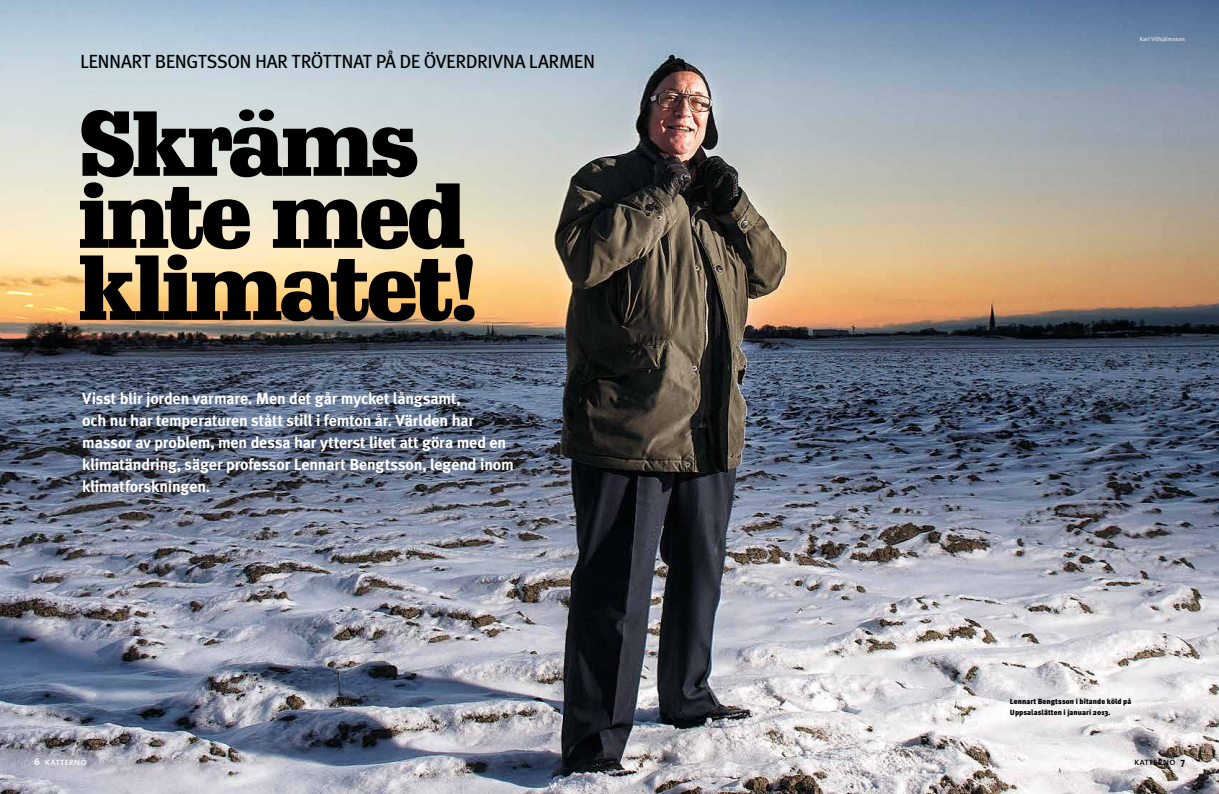
<style>
.page{position:relative;width:1219px;height:794px;background:#fff}
.page>*{position:absolute;margin:0;border:0;box-sizing:border-box;transform-origin:0 0}
.t1{font:900 90px/72px "Schadow BT";letter-spacing:-.045em;color:#000}
.t2{font:19px "Meta Plus";letter-spacing:-.025em;color:#000}
.t3{font:700 16px/22px "Meta Plus";letter-spacing:-.01em;color:#fff}
.t4{font:10px "The Sans Caps";letter-spacing:-.005em;color:#fff}
.t5{font:10px "The Sans Caps";color:#000}
.t6{font:900 7.5px/10.9px "Meta Plus";letter-spacing:.01em;color:#000}
.t7{font:6px "Meta Plus Normal";letter-spacing:.02em;color:#fff}
.s1{font-family:"The Sans";font-weight:700}
</style>
<div class="page">
<img style="left:0;top:0;width:1219px;height:794px">
<p class="t2" style="left:80px;top:50px;width:517px">LENNART BENGTSSON HAR TRÖTTNAT PÅ DE ÖVERDRIVNA LARMEN</p>
<h1 class="t1" style="left:77px;top:106px;width:405px">Skräms inte med klimatet!</h1>
<p class="t3" style="left:82px;top:387px;width:433px">Visst blir jorden varmare. Men det går mycket långsamt,<br>och nu har temperaturen stått still i femton år. Världen har massor av problem, men dessa har ytterst litet att göra med en klimatändring, säger professor Lennart Bengtsson, legend inom klimatforskningen.</p>
<p class="t7" style="left:1140px;top:36px;width:47px">Karl Vilhjálmsson</p>
<p class="t6" style="left:1010px;top:696px;width:123px">Lennart Bengtsson i bitande köld på<br>Uppsalaslätten i januari 2013.</p>
<p class="t4" style="left:34px;top:753px;width:54px"><span class="s1">6</span> katternö</p>
<p class="t5" style="left:1134px;top:753px;width:52px">katternö <span class="s1">7</span></p>
</div>
